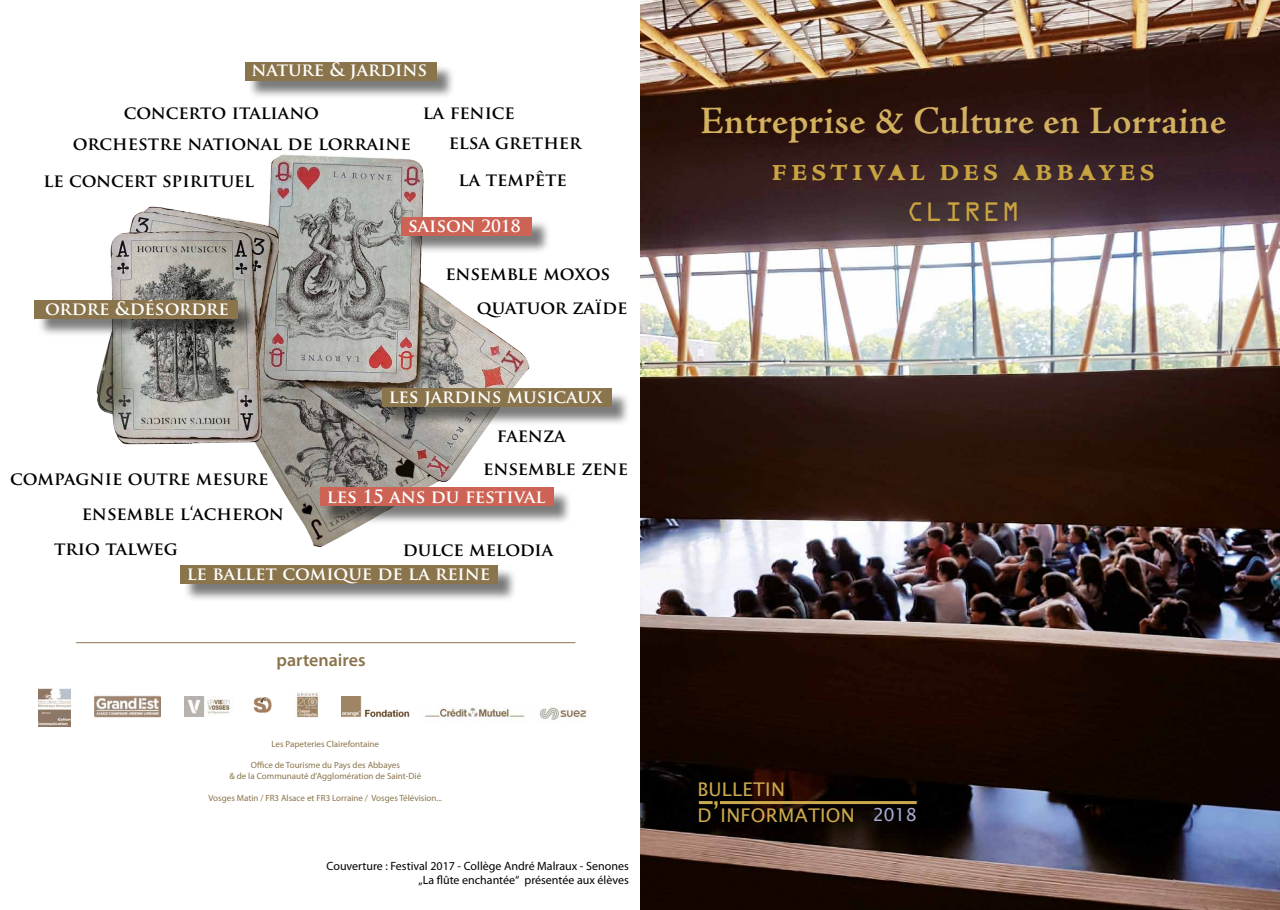
<style>
.page{position:relative;width:1280px;height:910px;background:#fff}
.page>*{position:absolute;margin:0;border:0;box-sizing:border-box;transform-origin:0 0}
.t1{font:600 39px "Adobe Jenson Pro";letter-spacing:.005em;color:#d2b15f}
.t2{font:600 36px "Adobe Jenson Pro";letter-spacing:.075em;color:#c9a441}
.t3{font:24px "OCRA Std";letter-spacing:.075em;color:#c9a441}
.t4{font:18.9px/25.2px "Lucida Sans Unicode";letter-spacing:.015em;color:#cca94d}
.t5{font:700 18px "Trajan Pro";color:#000}
.t6{font:700 18px "Trajan Pro";color:#fff}
.t7{font:600 18px "Myriad Pro";color:#8a744b}
.t8{font:12px/14.4px "Myriad Pro";color:#000;text-align:right}
.t9{font:9px/10.8px "Myriad Pro";color:#8a744b;text-align:center}
.s1{font-size:16.5px}
.s2{font-size:27px}
.s3{font-size:18px;color:#a9abd2}
</style>
<div class="page">
<img style="left:96px;top:154px;width:433px;height:393px">
<img style="left:641px;top:0;width:639px;height:910px">
<svg style="left:892px;top:166px;width:7px;height:9px"></svg>
<svg style="left:1017px;top:166px;width:7px;height:9px"></svg>
<svg style="left:1083px;top:166px;width:6px;height:9px"></svg>
<hr style="left:720px;top:801px;width:197px;height:3px;background:#cca94d">
<hr style="left:699px;top:801px;width:14px;height:3px;background:#cca94d">
<img style="left:39px;top:688px;width:31px;height:39px">
<img style="left:94px;top:695px;width:66px;height:23px">
<img style="left:185px;top:697px;width:45px;height:19px">
<img style="left:342px;top:697px;width:68px;height:21px">
<img style="left:425px;top:707px;width:100px;height:11px">
<img style="left:296px;top:691px;width:24px;height:27px">
<img style="left:540px;top:707px;width:47px;height:13px">
<img style="left:253px;top:697px;width:19px;height:16px">
<div style="left:247px;top:64px;width:208px;height:35px;background:#000;opacity:.52"></div>
<div style="left:245px;top:62px;width:192px;height:18px;background:#8a744b"></div>
<div style="left:37px;top:302px;width:220px;height:36px;background:#000;opacity:.51"></div>
<div style="left:35px;top:300px;width:203px;height:19px;background:#8a744b"></div>
<div style="left:183px;top:568px;width:334px;height:35px;background:#000;opacity:.52"></div>
<div style="left:181px;top:565px;width:317px;height:19px;background:#8a744b"></div>
<div style="left:322px;top:490px;width:250px;height:35px;background:#000;opacity:.52"></div>
<div style="left:320px;top:487px;width:233px;height:19px;background:#cd6354"></div>
<div style="left:403px;top:219px;width:148px;height:35px;background:#000;opacity:.52"></div>
<div style="left:401px;top:217px;width:131px;height:19px;background:#cd6354"></div>
<hr style="left:76px;top:642px;width:499px;height:1px;background:#8a744b">
<div style="left:384px;top:391px;width:246px;height:35px;background:#000;opacity:.51"></div>
<div style="left:382px;top:389px;width:229px;height:18px;background:#8a744b"></div>
<p class="t6" style="left:251px;top:58px;width:177px">NATURE &amp; JARDINS</p>
<p class="t5" style="left:124px;top:101px;width:197px">CONCERTO ITALIANO</p>
<p class="t5" style="left:423px;top:101px;width:94px">LA FENICE</p>
<p class="t5" style="left:73px;top:132px;width:339px">ORCHESTRE NATIONAL DE LORRAINE</p>
<p class="t5" style="left:449px;top:131px;width:134px">ELSA GRETHER</p>
<p class="t5" style="left:43px;top:170px;width:212px">LE CONCERT SPIRITUEL</p>
<p class="t6" style="left:45px;top:297px;width:185px">ORDRE &amp;DÉSORDRE</p>
<p class="t5" style="left:10px;top:467px;width:260px">COMPAGNIE OUTRE MESURE</p>
<p class="t5" style="left:82px;top:503px;width:204px">ENSEMBLE L‘ACHERON</p>
<p class="t5" style="left:54px;top:537px;width:125px">TRIO TALWEG</p>
<p class="t5" style="left:459px;top:169px;width:110px">LA TEMPÊTE</p>
<p class="t6" style="left:408px;top:214px;width:114px">SAISON <span class="s1">2018</span></p>
<p class="t5" style="left:445px;top:262px;width:166px">ENSEMBLE MOXOS</p>
<p class="t5" style="left:477px;top:296px;width:152px">QUATUOR ZAÏDE</p>
<p class="t6" style="left:389px;top:385px;width:215px">LES JARDINS MUSICAUX</p>
<p class="t5" style="left:497px;top:424px;width:70px">FAENZA</p>
<p class="t5" style="left:483px;top:457px;width:146px">ENSEMBLE ZENE</p>
<p class="t6" style="left:327px;top:485px;width:220px">LES 15 ANS DU FESTIVAL</p>
<p class="t5" style="left:403px;top:538px;width:152px">DULCE MELODIA</p>
<p class="t6" style="left:187px;top:562px;width:305px">LE BALLET COMIQUE DE LA REINE</p>
<p class="t7" style="left:276px;top:649px;width:91px">partenaires</p>
<p class="t9" style="left:271px;top:738px;width:109px">Les Papeteries Clairefontaine</p>
<p class="t9" style="left:229px;top:760px;width:193px">Office de Tourisme du Pays des Abbayes<br>&amp; de la communauté d‘Agglomération de Saint-Dié</p>
<p class="t9" style="left:209px;top:792px;width:235px">Vosges Matin / FR3 Alsace et FR3 Lorraine / Vosges Télévision...</p>
<p class="t8" style="left:327px;top:858px;width:304px">Couverture : Festival 2017 - Collège André Malraux - Senones „La flûte enchantée“ présentée aux élèves</p>
<h1 class="t1" style="left:700px;top:99px;width:527px">Entreprise &amp; Culture en Lorraine</h1>
<h2 class="t2" style="left:771px;top:148px;width:386px">festival des abbayes</h2>
<h3 class="t3" style="left:907px;top:202px;width:114px">CLIREM</h3>
<p class="t4" style="left:697px;top:777px;width:221px">BULLETIN<br>D<span class="s2">’</span>INFORMATION <span class="s3">2018</span></p>
</div>
